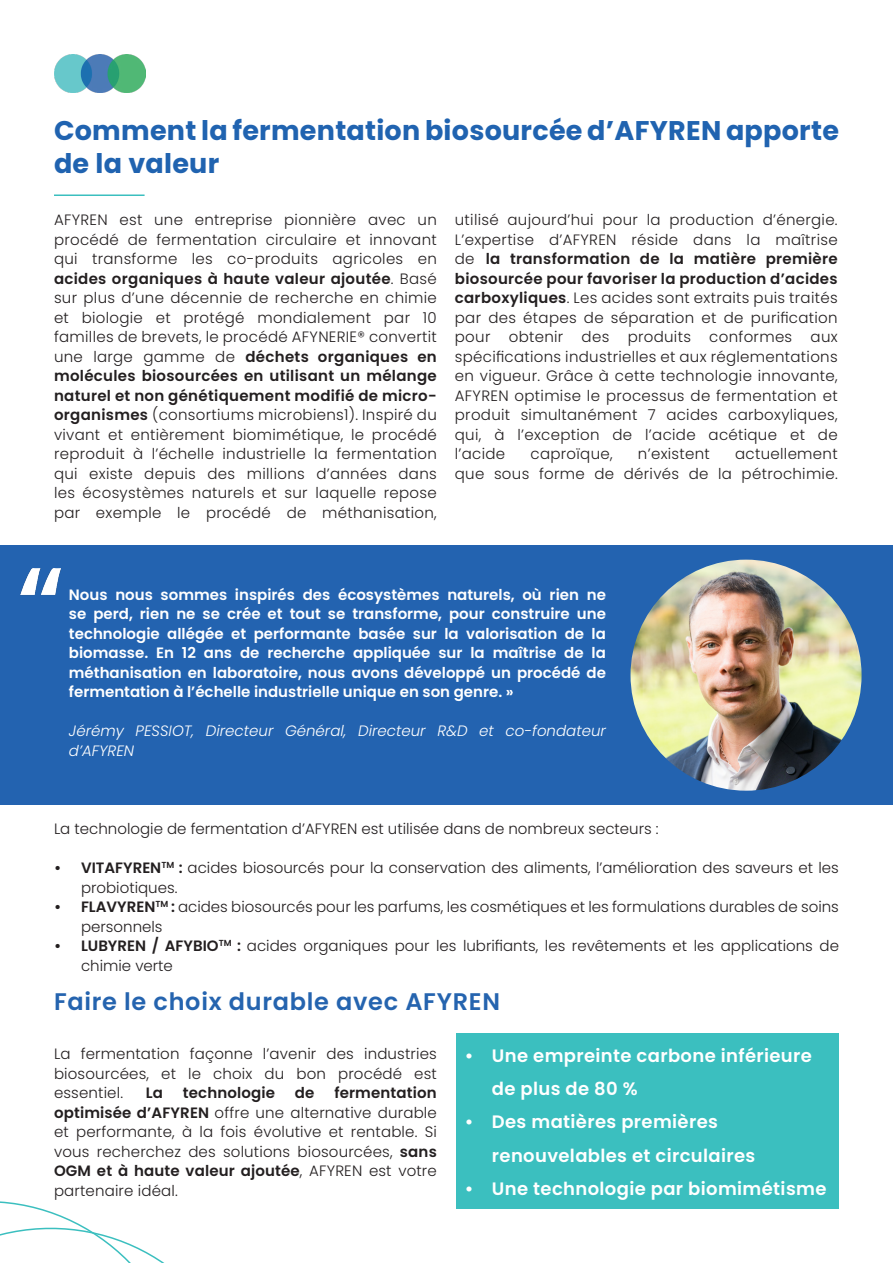
<style>
.page{position:relative;width:893px;height:1263px;background:#fff}
.page>*{position:absolute;margin:0;border:0;box-sizing:border-box;transform-origin:0 0}
.t1{font:700 27px/32.4px "Poppins";letter-spacing:.01em;color:#2063b0}
.t2{font:600 24px "Poppins";letter-spacing:.03em;color:#2564af}
.t3{font:600 18px/33px "Poppins";letter-spacing:.02em;color:#fff}
.t4{font:300 15px/19.5px "Poppins";color:#231f20;text-align:justify}
.t5{font:600 15px/19.5px "Poppins";color:#fff;text-align:justify}
.t6{font:300 15px/19.5px "Poppins";letter-spacing:.02em;color:#231f20;text-align:right}
.t7{font:italic 300 15px/19.5px "Poppins";color:#fff}
.t8{font:600 15px "Poppins";letter-spacing:.01em;color:#231f20}
.s1{font-weight:600}
</style>
<div class="page">
<img style="left:54px;top:54px;width:92px;height:39px">
<hr style="left:54px;top:194px;width:91px;height:2px;background:#3bbfbf">
<div style="left:0;top:545px;width:893px;height:260px;background:#2363b0"></div>
<img style="left:20px;top:568px;width:41px;height:28px">
<img style="left:630px;top:560px;width:232px;height:231px;border-radius:116px">
<div style="left:456px;top:1033px;width:383px;height:176px;background:#3bbfbf"></div>
<svg style="left:0;top:1201px;width:164px;height:62px"></svg>
<p class="t1" style="left:54px;top:115px;width:786px">Comment la fermentation biosourcée d’AFYREN apporte de la valeur</p>
<p class="t4" style="left:54px;top:210px;width:384px">AFYREN est une entreprise pionnière avec un procédé de fermentation circulaire et innovant qui transforme les co-produits agricoles en <span class="s1">acides organiques à haute valeur ajoutée</span>. Basé sur plus d’une décennie de recherche en chimie et biologie et protégé mondialement par 10 familles de brevets, le procédé AFYNERIE® convertit une large gamme de <span class="s1">déchets organiques en molécules biosourcées en utilisant un mélange naturel et non génétiquement modifié de micro&shy;organismes</span> (consortiums microbiens1). Inspiré du vivant et entièrement biomimétique, le procédé reproduit à l’échelle industrielle la fermentation qui existe depuis des millions d’années dans les écosystèmes naturels et sur laquelle repose par exemple le procédé de méthanisation,</p>
<p class="t6" style="left:455px;top:210px;width:384px">utilisé aujourd’hui pour la production d’énergie.</p>
<p class="t4" style="left:455px;top:230px;width:384px">L’expertise d’AFYREN réside dans la maîtrise de <span class="s1">la transformation de la matière première biosourcée pour favoriser la production d’acides carboxyliques</span>. Les acides sont extraits puis traités par des étapes de séparation et de purification pour obtenir des produits conformes aux spécifications industrielles et aux réglementations en vigueur. Grâce à cette technologie innovante, AFYREN optimise le processus de fermentation et produit simultanément 7 acides carboxyliques, qui, à l’exception de l’acide acétique et de l’acide</p>
<p class="t6" style="left:530px;top:444px;width:84px">caproïque,</p>
<p class="t6" style="left:638px;top:444px;width:73px">n’existent</p>
<p class="t6" style="left:455px;top:444px;width:384px">actuellement<br>que sous forme de dérivés de la pétrochimie.</p>
<p class="t5" style="left:69px;top:585px;width:539px">Nous nous sommes inspirés des écosystèmes naturels, où rien ne se perd, rien ne se crée et tout se transforme, pour construire une technologie allégée et performante basée sur la valorisation de la biomasse. En 12 ans de recherche appliquée sur la maîtrise de la méthanisation en laboratoire, nous avons développé un procédé de fermentation à l’échelle industrielle unique en son genre. »</p>
<p class="t7" style="left:69px;top:721px;width:539px">Jérémy PESSIOT, Directeur Général, Directeur R&amp;D et co-fondateur d’AFYREN</p>
<p class="t4" style="left:54px;top:819px;width:606px">La technologie de fermentation d’AFYREN est utilisée dans de nombreux secteurs :</p>
<p class="t4" style="left:81px;top:858px;width:759px;text-indent:-27px"><span class="s1">• VITAFYREN</span><sup>TM</sup> <span class="s1">:</span> acides biosourcés pour la conservation des aliments, l’amélioration des saveurs et les probiotiques.</p>
<p class="t4" style="left:81px;top:897px;width:759px;text-indent:-27px"><span class="s1">• FLAVYREN</span><sup>TM</sup> <span class="s1">:</span> acides biosourcés pour les parfums, les cosmétiques et les formulations durables de soins personnels</p>
<p class="t4" style="left:81px;top:936px;width:759px;text-indent:-27px"><span class="s1">• LUBYREN / AFYBIO</span><sup>TM</sup> <span class="s1">:</span> acides organiques pour les lubrifiants, les revêtements et les applications de chimie verte</p>
<p class="t2" style="left:54px;top:987px;width:447px">Faire le choix durable avec AFYREN</p>
<p class="t4" style="left:54px;top:1044px;width:384px">La fermentation façonne l’avenir des industries biosourcées, et le choix du bon procédé est essentiel.</p>
<p class="t4" style="left:54px;top:1083px;width:384px;text-indent:280px"><span class="s1">fermentation optimisée d’AFYREN</span> offre une alternative durable et performante, à la fois évolutive et rentable. Si vous recherchez des solutions biosourcées, <span class="s1">sans OGM et à haute valeur ajoutée</span>, AFYREN est votre partenaire idéal.</p>
<p class="t8" style="left:146px;top:1084px;width:19px">La</p>
<p class="t8" style="left:183px;top:1084px;width:94px">technologie</p>
<p class="t8" style="left:295px;top:1084px;width:21px">de</p>
<p class="t3" style="left:492px;top:1040px;width:321px;text-indent:-27px">• Une empreinte carbone inférieure de plus de 80 %</p>
<p class="t3" style="left:492px;top:1106px;width:265px;text-indent:-27px">• Des matières premières renouvelables et circulaires</p>
<p class="t3" style="left:465px;top:1172px;width:363px">• Une technologie par biomimétisme</p>
</div>
